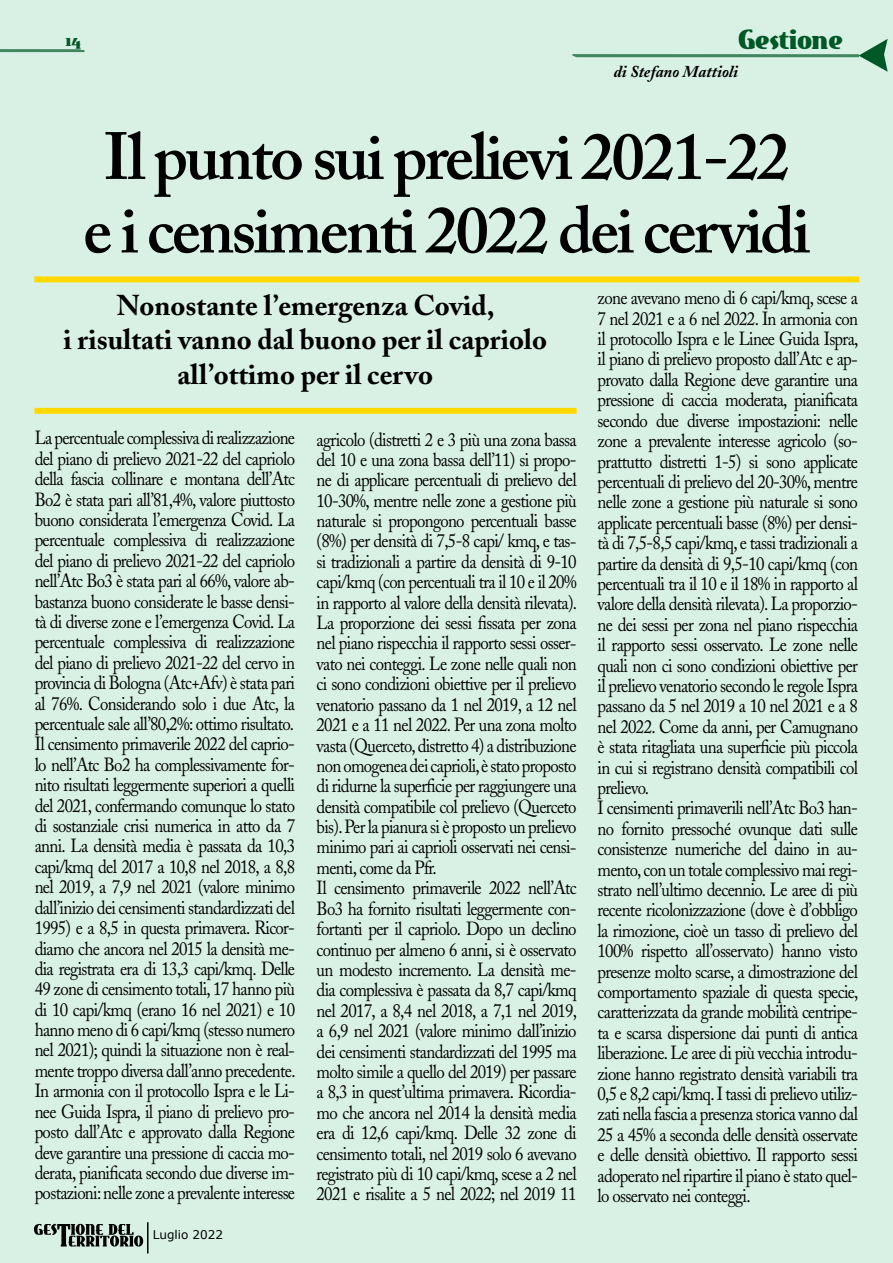
<style>
.page{position:relative;width:893px;height:1263px;background:#d9f1e5}
.page>*{position:absolute;margin:0;border:0;box-sizing:border-box;transform-origin:0 0}
.t1{font:600 66px/73.5px "Adobe Caslon Pro";letter-spacing:-.04em;color:#000;text-align:center}
.t2{font:700 28.5px/34.5px "Adobe Caslon";color:#000;text-align:center}
.t3{font:27px "East Market";color:#005826}
.t4{font:18.9px/20.4px "Adobe Caslon";letter-spacing:-.04em;color:#000;scale:.89 1}
.t5{font:italic 700 16.5px "Adobe Caslon";color:#000}
.t6{font:16.5px "East Market";color:#005826}
.t7{font:12px "Verdana";color:#000}
</style>
<div class="page">
<svg style="left:0;top:49px;width:85px;height:4px"></svg>
<svg style="left:572px;top:39px;width:316px;height:33px"></svg>
<svg style="left:34px;top:1224px;width:109px;height:22px"></svg>
<hr style="left:147px;top:1222px;width:2px;height:31px;background:#000">
<div style="left:34px;top:276px;width:825px;height:6px;background:#ffd800"></div>
<div style="left:34px;top:408px;width:543px;height:6px;background:#ffd800"></div>
<p class="t6" style="left:66px;top:31px;width:17px">14</p>
<h3 class="t3" style="left:738px;top:24px;width:106px">Gestione</h3>
<p class="t5" style="left:614px;top:62px;width:126px">di Stefano Mattioli</p>
<h1 class="t1" style="left:83px;top:119px;width:728px">Il punto sui prelievi 2021-22 e i censimenti 2022 dei cervidi</h1>
<h2 class="t2" style="left:63px;top:288px;width:485px">Nonostante l’emergenza Covid,<br>i risultati vanno dal buono per il capriolo all’ottimo per il cervo</h2>
<p class="t4" style="left:598px;top:288px;width:295px">zone avevano meno di 6 capi/kmq, scese a 7 nel 2021 e a 6 nel 2022. In armonia con il protocollo Ispra e le Linee Guida Ispra, il piano di prelievo proposto dall’Atc e ap&shy;provato dalla Regione deve garantire una pressione di caccia moderata, pianificata secondo due diverse impostazioni: nelle zone a prevalente interesse agricolo (so&shy;prattutto distretti 1-5) si sono applicate percentuali di prelievo del 20-30%, mentre nelle zone a gestione più naturale si sono applicate percentuali basse (8%) per densi&shy;tà di 7,5-8,5 capi/kmq, e tassi tradizionali a partire da densità di 9,5-10 capi/kmq (con percentuali tra il 10 e il 18% in rapporto al valore della densità rilevata). La proporzio&shy;ne dei sessi per zona nel piano rispecchia il rapporto sessi osservato. Le zone nelle quali non ci sono condizioni obiettive per il prelievo venatorio secondo le regole Ispra passano da 5 nel 2019 a 10 nel 2021 e a 8 nel 2022. Come da anni, per Camugnano è stata ritagliata una superficie più piccola in cui si registrano densità compatibili col prelievo.<br>I censimenti primaverili nell’Atc Bo3 han&shy;no fornito pressoché ovunque dati sulle consistenze numeriche del daino in au&shy;mento, con un totale complessivo mai regi&shy;strato nell’ultimo decennio. Le aree di più recente ricolonizzazione (dove è d’obbligo la rimozione, cioè un tasso di prelievo del 100% rispetto all’osservato) hanno visto presenze molto scarse, a dimostrazione del comportamento spaziale di questa specie, caratterizzata da grande mobilità centripe&shy;ta e scarsa dispersione dai punti di antica liberazione. Le aree di più vecchia introdu&shy;zione hanno registrato densità variabili tra 0,5 e 8,2 capi/kmq. I tassi di prelievo utiliz&shy;zati nella fascia a presenza storica vanno dal 25 a 45% a seconda delle densità osservate e delle densità obiettivo. Il rapporto sessi adoperato nel ripartire il piano è stato quel&shy;lo osservato nei conteggi.</p>
<p class="t4" style="left:35px;top:428px;width:295px;text-align:justify">La percentuale complessiva di realizzazione del piano di prelievo 2021-22 del capriolo della fascia collinare e montana dell’Atc Bo2 è stata pari all’81,4%, valore piuttosto buono considerata l’emergenza Covid. La percentuale complessiva di realizzazione del piano di prelievo 2021-22 del capriolo nell’Atc Bo3 è stata pari al 66%, valore ab&shy;bastanza buono considerate le basse densi&shy;tà di diverse zone e l’emergenza Covid. La percentuale complessiva di realizzazione del piano di prelievo 2021-22 del cervo in provincia di Bologna (Atc+Afv) è stata pari al 76%. Considerando solo i due Atc, la percentuale sale all’80,2%: ottimo risultato.<br>Il censimento primaverile 2022 del caprio&shy;lo nell’Atc Bo2 ha complessivamente for&shy;nito risultati leggermente superiori a quelli del 2021, confermando comunque lo stato di sostanziale crisi numerica in atto da 7 anni. La densità media è passata da 10,3 capi/kmq del 2017 a 10,8 nel 2018, a 8,8 nel 2019, a 7,9 nel 2021 (valore minimo dall’inizio dei censimenti standardizzati del 1995) e a 8,5 in questa primavera. Ricor&shy;diamo che ancora nel 2015 la densità me&shy;dia registrata era di 13,3 capi/kmq. Delle 49 zone di censimento totali, 17 hanno più di 10 capi/kmq (erano 16 nel 2021) e 10 hanno meno di 6 capi/kmq (stesso numero nel 2021); quindi la situazione non è real&shy;mente troppo diversa dall’anno precedente.<br>In armonia con il protocollo Ispra e le Li&shy;nee Guida Ispra, il piano di prelievo pro&shy;posto dall’Atc e approvato dalla Regione deve garantire una pressione di caccia mo&shy;derata, pianificata secondo due diverse im&shy;postazioni: nelle zone a prevalente interesse</p>
<p class="t4" style="left:317px;top:429px;width:294px">agricolo (distretti 2 e 3 più una zona bassa del 10 e una zona bassa dell’11) si propo&shy;ne di applicare percentuali di prelievo del 10-30%, mentre nelle zone a gestione più naturale si propongono percentuali basse (8%) per densità di 7,5-8 capi/ kmq, e tas&shy;si tradizionali a partire da densità di 9-10 capi/kmq (con percentuali tra il 10 e il 20% in rapporto al valore della densità rilevata).<br>La proporzione dei sessi fissata per zona nel piano rispecchia il rapporto sessi osser&shy;vato nei conteggi. Le zone nelle quali non ci sono condizioni obiettive per il prelievo venatorio passano da 1 nel 2019, a 12 nel 2021 e a 11 nel 2022. Per una zona molto vasta (Querceto, distretto 4) a distribuzione non omogenea dei caprioli, è stato proposto di ridurne la superficie per raggiungere una densità compatibile col prelievo (Querceto bis). Per la pianura si è proposto un prelievo minimo pari ai caprioli osservati nei censi&shy;menti, come da Pfr.<br>Il censimento primaverile 2022 nell’Atc Bo3 ha fornito risultati leggermente con&shy;fortanti per il capriolo. Dopo un declino continuo per almeno 6 anni, si è osservato un modesto incremento. La densità me&shy;dia complessiva è passata da 8,7 capi/kmq nel 2017, a 8,4 nel 2018, a 7,1 nel 2019, a 6,9 nel 2021 (valore minimo dall’inizio dei censimenti standardizzati del 1995 ma molto simile a quello del 2019) per passare a 8,3 in quest’ultima primavera. Ricordia&shy;mo che ancora nel 2014 la densità media era di 12,6 capi/kmq. Delle 32 zone di censimento totali, nel 2019 solo 6 avevano registrato più di 10 capi/kmq, scese a 2 nel 2021 e risalite a 5 nel 2022; nel 2019 11</p>
<p class="t7" style="left:153px;top:1227px;width:72px">Luglio 2022</p>
</div>
